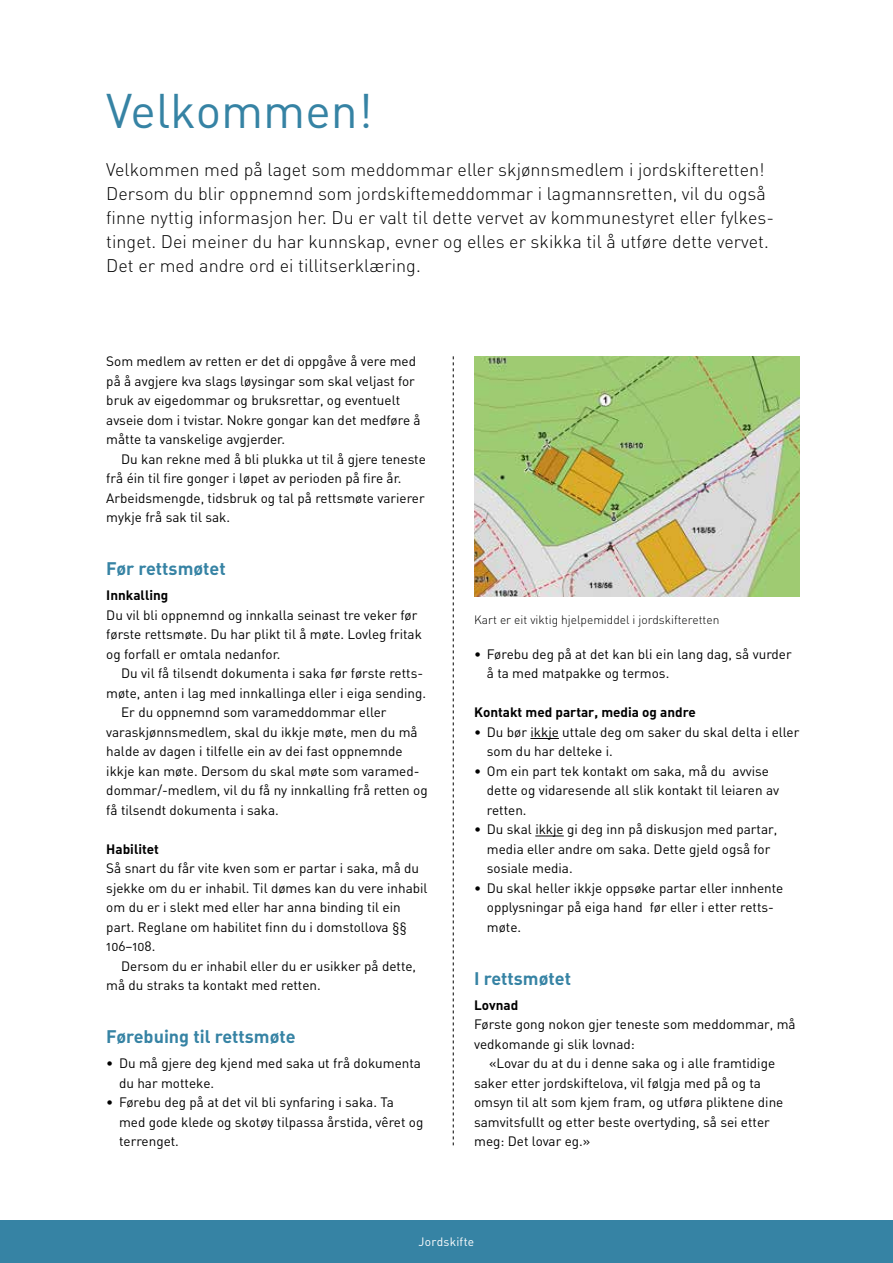
<style>
.page{position:relative;width:893px;height:1263px;background:#fff}
.page>*{position:absolute;margin:0;border:0;box-sizing:border-box;transform-origin:0 0}
.t1{font:48px "DIN Regular Alternate";color:#3683a4}
.t2{font:18px/24px "DIN Light Alternate";color:#000}
.t3{font:18px "DIN Bold Alternate";color:#3683a4}
.t4{font:13.5px/19.5px "DIN Regular Alternate";color:#000}
.t5{font:13.5px "DIN Bold Alternate";color:#000}
.t6{font:12px "DIN Light Alternate";color:#000}
.t7{font:12px "DIN Regular Alternate";letter-spacing:.015em;color:#fff}
</style>
<div class="page">
<svg style="left:530px;top:738px;width:29px;height:1px"></svg>
<svg style="left:535px;top:836px;width:29px;height:1px"></svg>
<div style="left:0;top:1220px;width:893px;height:43px;background:#3683a4"></div>
<svg style="left:453px;top:356px;width:1px;height:789px"></svg>
<img style="left:474px;top:356px;width:325px;height:241px">
<h1 class="t1" style="left:106px;top:81px;width:268px">Velkommen!</h1>
<p class="t2" style="left:106px;top:158px;width:669px">Velkommen med på laget som meddommar eller skjønnsmedlem i jordskifteretten!<br>Dersom du blir oppnemnd som jordskiftemeddommar i lagmannsretten, vil du også finne nyttig informasjon her. Du er valt til dette vervet av kommunestyret eller fylkes&shy;tinget. Dei meiner du har kunnskap, evner og elles er skikka til å utføre dette vervet.<br>Det er med andre ord ei tillitserklæring.</p>
<p class="t4" style="left:106px;top:351px;width:316px">Som medlem av retten er det di oppgåve å vere med på å avgjere kva slags løysingar som skal veljast for bruk av eigedommar og bruksrettar, og eventuelt avseie dom i tvistar. Nokre gongar kan det medføre å måtte ta vanskelige avgjerder.</p>
<p class="t4" style="left:106px;top:449px;width:321px;text-indent:15px">Du kan rekne med å bli plukka ut til å gjere teneste frå éin til fire gonger i løpet av perioden på fire år.<br>Arbeidsmengde, tidsbruk og tal på rettsmøte varierer mykje frå sak til sak.</p>
<h2 class="t3" style="left:106px;top:557px;width:121px">Før rettsmøtet</h2>
<p class="t5" style="left:106px;top:586px;width:64px">Innkalling</p>
<p class="t4" style="left:106px;top:605px;width:317px">Du vil bli oppnemnd og innkalla seinast tre veker før første rettsmøte. Du har plikt til å møte. Lovleg fritak og forfall er omtala nedanfor.</p>
<p class="t4" style="left:121px;top:663px;width:303px">Du vil få tilsendt dokumenta i saka før første retts-</p>
<p class="t4" style="left:106px;top:683px;width:321px">møte, anten i lag med innkallinga eller i eiga sending.</p>
<p class="t4" style="left:121px;top:702px;width:267px">Er du oppnemnd som varameddommar eller</p>
<p class="t4" style="left:106px;top:722px;width:313px">varaskjønnsmedlem, skal du ikkje møte, men du må</p>
<p class="t4" style="left:106px;top:741px;width:298px">halde av dagen i tilfelle ein av dei fast oppnemnde</p>
<p class="t4" style="left:106px;top:761px;width:315px">ikkje kan møte. Dersom du skal møte som varamed-</p>
<p class="t4" style="left:106px;top:780px;width:323px">dommar/-medlem, vil du få ny innkalling frå retten og</p>
<p class="t4" style="left:106px;top:800px;width:174px">få tilsendt dokumenta i saka.</p>
<p class="t5" style="left:106px;top:840px;width:54px">Habilitet</p>
<p class="t4" style="left:106px;top:858px;width:323px">Så snart du får vite kven som er partar i saka, må du sjekke om du er inhabil. Til dømes kan du vere inhabil om du er i slekt med eller har anna binding til ein part. Reglane om habilitet finn du i domstollova §§ 106–108.</p>
<p class="t4" style="left:106px;top:956px;width:311px;text-indent:15px">Dersom du er inhabil eller du er usikker på dette, må du straks ta kontakt med retten.</p>
<h2 class="t3" style="left:106px;top:1025px;width:191px">Førebuing til rettsmøte</h2>
<p class="t4" style="left:119px;top:1053px;width:303px;text-indent:-13px">• Du må gjere deg kjend med saka ut frå dokumenta du har motteke.</p>
<p class="t4" style="left:119px;top:1092px;width:306px;text-indent:-13px">• Førebu deg på at det vil bli synfaring i saka. Ta med gode klede og skotøy tilpassa årstida, vêret og terrenget.</p>
<p class="t6" style="left:474px;top:612px;width:247px">Kart er eit viktig hjelpemiddel i jordskifteretten</p>
<p class="t4" style="left:487px;top:644px;width:306px;text-indent:-13px">• Førebu deg på at det kan bli ein lang dag, så vurder å ta med matpakke og termos.</p>
<p class="t5" style="left:474px;top:703px;width:223px">Kontakt med partar, media og andre</p>
<p class="t4" style="left:487px;top:722px;width:314px;text-indent:-13px">• Du bør ikkje uttale deg om saker du skal delta i eller som du har delteke i.</p>
<p class="t4" style="left:487px;top:761px;width:294px;text-indent:-13px">• Om ein part tek kontakt om saka, må du avvise dette og vidaresende all slik kontakt til leiaren av retten.</p>
<p class="t4" style="left:487px;top:819px;width:292px;text-indent:-13px">• Du skal ikkje gi deg inn på diskusjon med partar, media eller andre om saka. Dette gjeld også for sosiale media.</p>
<p class="t4" style="left:487px;top:878px;width:298px;text-indent:-13px">• Du skal heller ikkje oppsøke partar eller innhente opplysningar på eiga hand før eller i etter retts&shy;møte.</p>
<h2 class="t3" style="left:474px;top:966px;width:98px">I rettsmøtet</h2>
<p class="t5" style="left:474px;top:996px;width:46px">Lovnad</p>
<p class="t4" style="left:474px;top:1014px;width:323px">Første gong nokon gjer teneste som meddommar, må</p>
<p class="t4" style="left:474px;top:1034px;width:162px">vedkomande gi slik lovnad:</p>
<p class="t4" style="left:489px;top:1053px;width:288px">«Lovar du at du i denne saka og i alle framtidige</p>
<p class="t4" style="left:474px;top:1073px;width:288px">saker etter jordskiftelova, vil følgja med på og ta</p>
<p class="t4" style="left:474px;top:1092px;width:311px">omsyn til alt som kjem fram, og utføra pliktene dine</p>
<p class="t4" style="left:474px;top:1112px;width:297px">samvitsfullt og etter beste overtyding, så sei etter</p>
<p class="t4" style="left:474px;top:1131px;width:118px">meg: Det lovar eg.»</p>
<p class="t7" style="left:419px;top:1234px;width:57px">Jordskifte</p>
</div>
